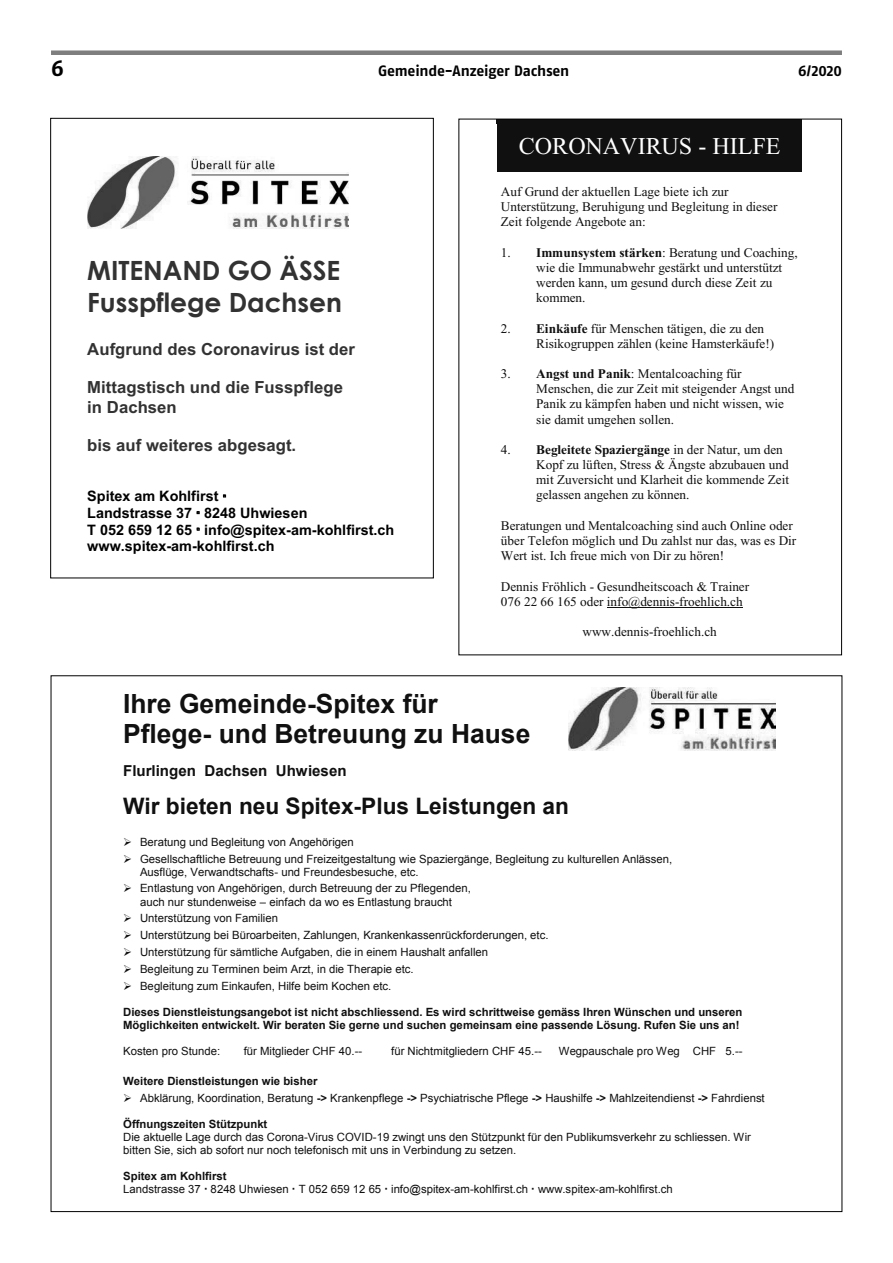
<style>
.page{position:relative;width:893px;height:1263px;background:#fff}
.page>*{position:absolute;margin:0;border:0;box-sizing:border-box;transform-origin:0 0}
.t1{font:700 26.55px/32.5px "Century Gothic";color:#323232}
.t2{font:700 26.4px/30.5px "Arial";color:#101010}
.t3{font:24px "Times New Roman";color:#fff}
.t4{font:700 22.65px "Arial";color:#101010}
.t5{font:22.5px "Fago No Bold Lf";color:#000}
.t6{font:700 16.65px/19.4px "Arial";letter-spacing:.005em;color:#323232}
.t7{font:700 15.15px "Arial";color:#101010}
.t8{font:15px "Fago No Bold Lf";letter-spacing:-.015em;color:#000}
.t9{font:700 14.4px/16.6px "Arial";color:#000}
.t10{font:13.2px/15.1px "Times New Roman";color:#101010}
.t11{font:11.4px/13px "Arial";color:#101010}
.t12{font:700 11.4px/13px "Arial";color:#101010}
.t13{font:10.95px "Arial";color:#000}
.s1{font-weight:700}
.s2{color:#fff}
</style>
<div class="page">
<div style="left:51px;top:50px;width:791px;height:5px;background:#7e7e7e"></div>
<img style="left:87px;top:157px;width:261px;height:72px">
<div style="left:497px;top:120px;width:306px;height:52px;background:#101010"></div>
<hr style="left:607px;top:607px;width:136px;height:1px;background:#101010">
<img style="left:569px;top:688px;width:207px;height:62px">
<h3 class="t5" style="left:51px;top:55px;width:14px">6</h3>
<h3 class="t8" style="left:378px;top:62px;width:193px">Gemeinde-Anzeiger Dachsen</h3>
<h3 class="t8" style="left:798px;top:62px;width:45px">6/2020</h3>
<h1 class="t1" style="left:87px;top:253px;width:256px">MITENAND GO ÄSSE<br>Fusspflege Dachsen</h1>
<h3 class="t6" style="left:87px;top:339px;width:269px">Aufgrund des Coronavirus ist der</h3>
<h3 class="t6" style="left:87px;top:378px;width:257px">Mittagstisch und die Fusspflege in Dachsen</h3>
<h3 class="t6" style="left:87px;top:436px;width:211px">bis auf weiteres abgesagt.</h3>
<p class="t9" style="left:87px;top:488px;width:309px">Spitex am Kohlfirst<br>Landstrasse 37 8248 Uhwiesen<br>T 052 659 12 65 info@spitex-am-kohlfirst.ch www.spitex-am-kohlfirst.ch</p>
<h3 class="t3" style="left:519px;top:133px;width:263px">CORONAVIRUS - HILFE</h3>
<p class="t10" style="left:501px;top:184px;width:278px">Auf Grund der aktuellen Lage biete ich zur<br>Unterstützung, Beruhigung und Begleitung in dieser<br>Zeit folgende Angebote an:</p>
<p class="t10" style="left:536px;top:245px;width:263px;text-indent:-35px">1. <span class="s1">Immunsystem stärken</span>: Beratung und Coaching, wie die Immunabwehr gestärkt und unterstützt werden kann, um gesund durch diese Zeit zu kommen.</p>
<p class="t10" style="left:536px;top:321px;width:239px;text-indent:-35px">2. <span class="s1">Einkäufe</span> für Menschen tätigen, die zu den<br>Risikogruppen zählen (keine Hamsterkäufe!)</p>
<p class="t10" style="left:536px;top:366px;width:260px;text-indent:-35px">3. <span class="s1">Angst und Panik</span>: Mentalcoaching für Menschen, die zur Zeit mit steigender Angst und Panik zu kämpfen haben und nicht wissen, wie sie damit umgehen sollen.</p>
<p class="t10" style="left:536px;top:442px;width:254px;text-indent:-35px">4. <span class="s1">Begleitete Spaziergänge</span> in der Natur, um den Kopf zu lüften, Stress &amp; Ängste abzubauen und mit Zuversicht und Klarheit die kommende Zeit gelassen angehen zu können.</p>
<p class="t10" style="left:501px;top:518px;width:297px">Beratungen und Mentalcoaching sind auch Online oder über Telefon möglich und Du zahlst nur das, was es Dir<br>Wert ist. Ich freue mich von Dir zu hören!</p>
<p class="t10" style="left:501px;top:579px;width:250px">Dennis Fröhlich - Gesundheitscoach &amp; Trainer<br>076 22 66 165 oder info@dennis-froehlich.ch</p>
<p class="t10" style="left:583px;top:624px;width:136px">www.dennis-froehlich.ch</p>
<h2 class="t2" style="left:123px;top:688px;width:409px">Ihre Gemeinde-Spitex für<br>Pflege- und Betreuung zu Hause</h2>
<h3 class="t7" style="left:123px;top:760px;width:225px">Flurlingen Dachsen Uhwiesen</h3>
<h3 class="t4" style="left:123px;top:789px;width:447px">Wir bieten neu Spitex-Plus Leistungen an</h3>
<p class="t11" style="left:123px;top:835px;width:232px">➢ Beratung und Begleitung von Angehörigen</p>
<p class="t11" style="left:140px;top:852px;width:534px;text-indent:-17px">➢ Gesellschaftliche Betreuung und Freizeitgestaltung wie Spaziergänge, Begleitung zu kulturellen Anlässen,<br>Ausflüge, Verwandtschafts- und Freundesbesuche, etc.</p>
<p class="t11" style="left:123px;top:882px;width:349px;text-align:center">➢ Entlastung von Angehörigen, durch Betreuung der zu Pflegenden, auch nur stundenweise – einfach da wo es Entlastung braucht</p>
<p class="t11" style="left:123px;top:912px;width:156px">➢ Unterstützung von Familien</p>
<p class="t11" style="left:123px;top:929px;width:427px">➢ Unterstützung bei Büroarbeiten, Zahlungen, Krankenkassenrückforderungen, etc.</p>
<p class="t11" style="left:123px;top:945px;width:366px">➢ Unterstützung für sämtliche Aufgaben, die in einem Haushalt anfallen</p>
<p class="t11" style="left:123px;top:962px;width:292px">➢ Begleitung zu Terminen beim Arzt, in die Therapie etc.</p>
<p class="t11" style="left:123px;top:979px;width:270px">➢ Begleitung zum Einkaufen, Hilfe beim Kochen etc.</p>
<p class="t12" style="left:123px;top:1005px;width:621px">Dieses Dienstleistungsangebot ist nicht abschliessend. Es wird schrittweise gemäss Ihren Wünschen und unseren<br>Möglichkeiten entwickelt. Wir beraten Sie gerne und suchen gemeinsam eine passende Lösung. Rufen Sie uns an!</p>
<p class="t11" style="left:123px;top:1044px;width:99px">Kosten pro Stunde:</p>
<p class="t11" style="left:244px;top:1044px;width:120px">für Mitglieder CHF 40.--</p>
<p class="t11" style="left:391px;top:1044px;width:152px">für Nichtmitgliedern CHF 45.--</p>
<p class="t11" style="left:559px;top:1044px;width:185px">Wegpauschale pro Weg CHF <span class="s2">0</span>5.--</p>
<p class="t12" style="left:123px;top:1074px;width:196px">Weitere Dienstleistungen wie bisher</p>
<p class="t11" style="left:123px;top:1091px;width:643px">➢ Abklärung, Koordination, Beratung <span class="s1">-&gt;</span> Krankenpflege <span class="s1">-&gt;</span> Psychiatrische Pflege <span class="s1">-&gt;</span> Haushilfe <span class="s1">-&gt;</span> Mahlzeitendienst <span class="s1">-&gt;</span> Fahrdienst</p>
<p class="t12" style="left:123px;top:1118px;width:146px">Öffnungszeiten Stützpunkt</p>
<p class="t11" style="left:123px;top:1130px;width:629px">Die aktuelle Lage durch das Corona-Virus COVID-19 zwingt uns den Stützpunkt für den Publikumsverkehr zu schliessen. Wir bitten Sie, sich ab sofort nur noch telefonisch mit uns in Verbindung zu setzen.</p>
<p class="t12" style="left:123px;top:1170px;width:105px">Spitex am Kohlfirst</p>
<p class="t11" style="left:123px;top:1183px;width:551px">Landstrasse 37 8248 Uhwiesen T 052 659 12 65 info@spitex-am-kohlfirst.ch www.spitex-am-kohlfirst.ch</p>
<p class="t13" style="left:596px;top:1042px;width:37px">1 von 1</p>
</div>
